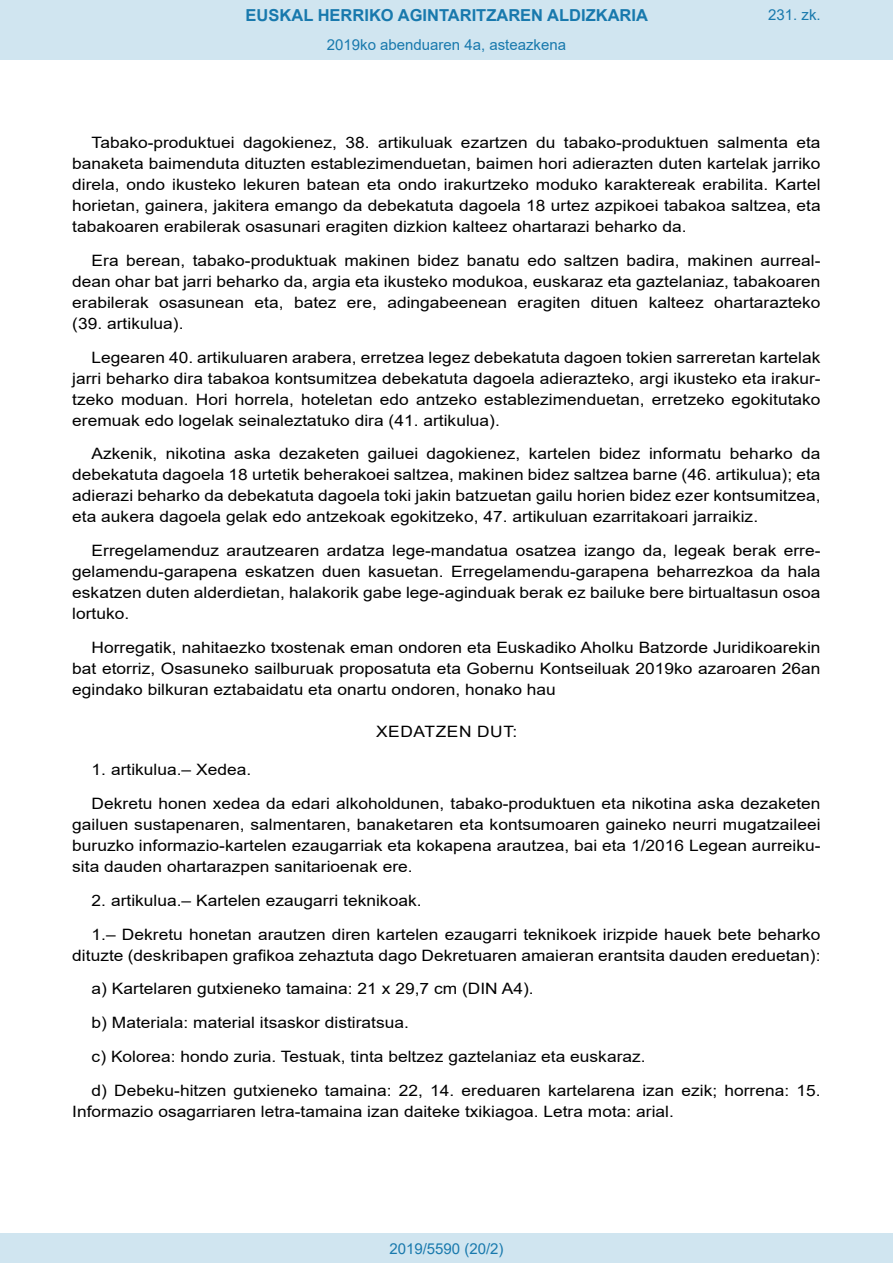
<style>
.page{position:relative;width:893px;height:1263px;background:#fff}
.page>*{position:absolute;margin:0;border:0;box-sizing:border-box;transform-origin:0 0}
.t1{font:700 16.5px "Arial";color:#1879ad}
.BOPVDetalle{font:15.6px/21px "Arial";color:#000;text-align:justify;scale:1.11 1}
.BOPVClave{font:15.6px "Arial";letter-spacing:.035em;color:#000;scale:1.11 1}
.Paginacion_Centro{font:15px "Arial";color:#1879ad}
</style>
<div class="page">
<div style="left:0;top:0;width:893px;height:60px;background:#d0e5f0"></div>
<div style="left:0;top:1233px;width:893px;height:30px;background:#d0e5f0"></div>
<p class="t1" style="left:246px;top:3px;width:404px">EUSKAL HERRIKO AGINTARITZAREN ALDIZKARIA</p>
<p class="Paginacion_Centro" style="left:327px;top:35px;width:241px">2019ko abenduaren 4a, asteazkena</p>
<p class="Paginacion_Centro" style="left:768px;top:5px;width:54px">231. zk.</p>
<p class="BOPVDetalle" style="left:72px;top:132px;width:676px;text-indent:19px">Tabako-produktuei dagokienez, 38. artikuluak ezartzen du tabako-produktuen salmenta eta banaketa baimenduta dituzten establezimenduetan, baimen hori adierazten duten kartelak jarriko direla, ondo ikusteko lekuren batean eta ondo irakurtzeko moduko karaktereak erabilita. Kartel horietan, gainera, jakitera emango da debekatuta dagoela 18 urtez azpikoei tabakoa saltzea, eta tabakoaren erabilerak osasunari eragiten dizkion kalteez ohartarazi beharko da.</p>
<p class="BOPVDetalle" style="left:72px;top:250px;width:676px;text-indent:19px">Era berean, tabako-produktuak makinen bidez banatu edo saltzen badira, makinen aurreal&shy;dean ohar bat jarri beharko da, argia eta ikusteko modukoa, euskaraz eta gaztelaniaz, tabakoaren erabilerak osasunean eta, batez ere, adingabeenean eragiten dituen kalteez ohartarazteko (39. artikulua).</p>
<p class="BOPVDetalle" style="left:72px;top:347px;width:676px;text-indent:19px">Legearen 40. artikuluaren arabera, erretzea legez debekatuta dagoen tokien sarreretan kartelak jarri beharko dira tabakoa kontsumitzea debekatuta dagoela adierazteko, argi ikusteko eta irakur&shy;tzeko moduan. Hori horrela, hoteletan edo antzeko establezimenduetan, erretzeko egokitutako eremuak edo logelak seinaleztatuko dira (41. artikulua).</p>
<p class="BOPVDetalle" style="left:72px;top:443px;width:676px;text-indent:19px">Azkenik, nikotina aska dezaketen gailuei dagokienez, kartelen bidez informatu beharko da debekatuta dagoela 18 urtetik beherakoei saltzea, makinen bidez saltzea barne (46. artikulua); eta adierazi beharko da debekatuta dagoela toki jakin batzuetan gailu horien bidez ezer kontsumitzea, eta aukera dagoela gelak edo antzekoak egokitzeko, 47. artikuluan ezarritakoari jarraikiz.</p>
<p class="BOPVDetalle" style="left:72px;top:540px;width:676px;text-indent:19px">Erregelamenduz arautzearen ardatza lege-mandatua osatzea izango da, legeak berak erre&shy;gelamendu-garapena eskatzen duen kasuetan. Erregelamendu-garapena beharrezkoa da hala eskatzen duten alderdietan, halakorik gabe lege-aginduak berak ez bailuke bere birtualtasun osoa lortuko.</p>
<p class="BOPVDetalle" style="left:72px;top:637px;width:676px;text-indent:19px">Horregatik, nahitaezko txostenak eman ondoren eta Euskadiko Aholku Batzorde Juridikoarekin bat etorriz, Osasuneko sailburuak proposatuta eta Gobernu Kontseiluak 2019ko azaroaren 26an egindako bilkuran eztabaidatu eta onartu ondoren, honako hau</p>
<p class="BOPVClave" style="left:376px;top:721px;width:129px">XEDATZEN DUT:</p>
<p class="BOPVDetalle" style="left:92px;top:759px;width:145px">1. artikulua.– Xedea.</p>
<p class="BOPVDetalle" style="left:72px;top:793px;width:676px;text-indent:19px">Dekretu honen xedea da edari alkoholdunen, tabako-produktuen eta nikotina aska dezaketen gailuen sustapenaren, salmentaren, banaketaren eta kontsumoaren gaineko neurri mugatzaileei buruzko informazio-kartelen ezaugarriak eta kokapena arautzea, bai eta 1/2016 Legean aurreiku&shy;sita dauden ohartarazpen sanitarioenak ere.</p>
<p class="BOPVDetalle" style="left:92px;top:890px;width:299px">2. artikulua.– Kartelen ezaugarri teknikoak.</p>
<p class="BOPVDetalle" style="left:72px;top:923px;width:676px;text-align:right">1.– Dekretu honetan arautzen diren kartelen ezaugarri teknikoek irizpide hauek bete beharko dituzte (deskribapen grafikoa zehaztuta dago Dekretuaren amaieran erantsita dauden ereduetan):</p>
<p class="BOPVDetalle" style="left:92px;top:978px;width:400px">a) Kartelaren gutxieneko tamaina: 21 x 29,7 cm (DIN A4).</p>
<p class="BOPVDetalle" style="left:92px;top:1012px;width:287px">b) Materiala: material itsaskor distiratsua.</p>
<p class="BOPVDetalle" style="left:92px;top:1046px;width:501px">c) Kolorea: hondo zuria. Testuak, tinta beltzez gaztelaniaz eta euskaraz.</p>
<p class="BOPVDetalle" style="left:72px;top:1079px;width:676px;text-indent:19px">d) Debeku-hitzen gutxieneko tamaina: 22, 14. ereduaren kartelarena izan ezik; horrena: 15.<br>Informazio osagarriaren letra-tamaina izan daiteke txikiagoa. Letra mota: arial.</p>
<p class="Paginacion_Centro" style="left:389px;top:1238px;width:116px">2019/5590 (20/2)</p>
</div>
